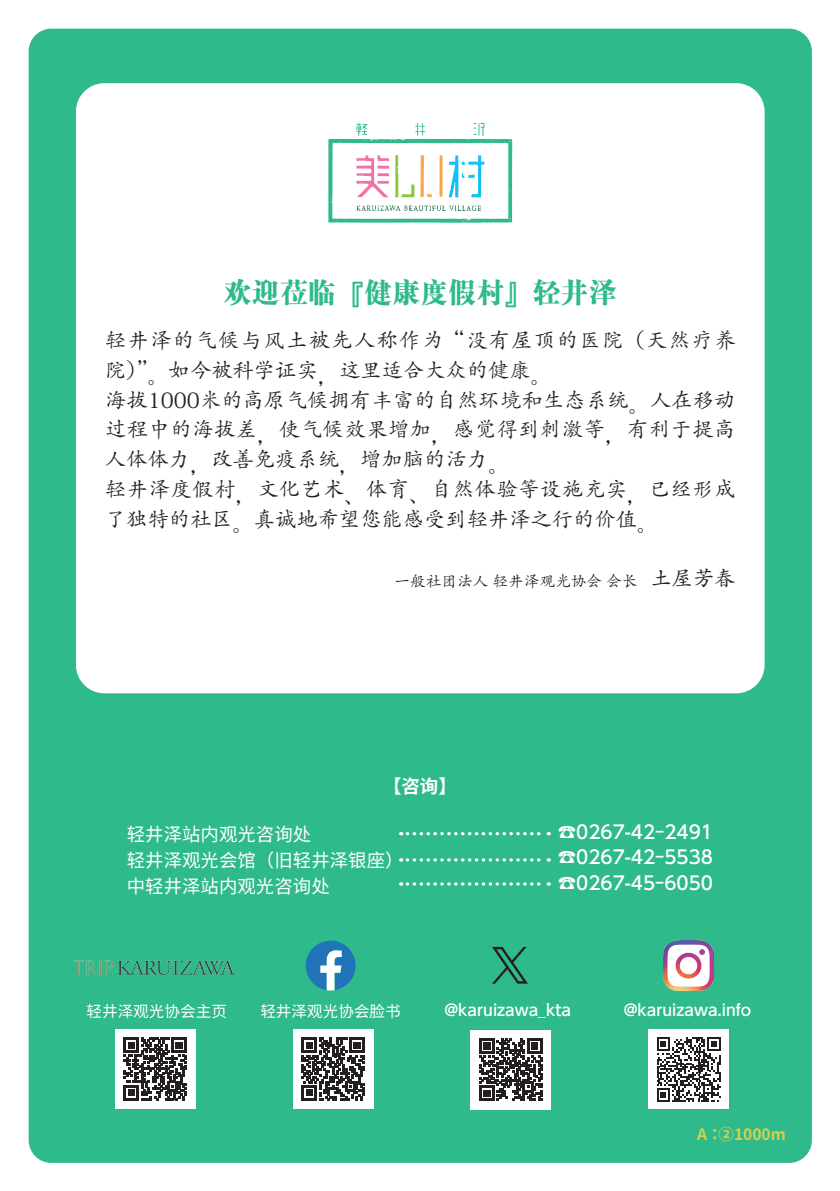
<style>
.page{position:relative;width:840px;height:1191px;background:#fff}
.page>*{position:absolute;margin:0;border:0;box-sizing:border-box;transform-origin:0 0}
.t1{font:700 28.4px "MPHY Cu Song Ti Gbb";letter-spacing:-.01em;color:#2fba8c}
.t2{font:21.2px/29.8px "Adobe Kaiti Std";letter-spacing:.005em;color:#231f20}
.t3{font:500 18.4px/25.6px "UD Shin Go Pr 6 N";color:#fff;text-align:justify}
.t4{font:18.4px/25.6px "Noto Sans CJ Ksc";color:#fff}
.t5{font:700 18.4px "Noto Sans CJ Ksc";color:#fff}
.t6{font:500 15.6px "UD Shin Go Pr 6 N";color:#fff}
.t7{font:15.6px "Adobe Kaiti Std";color:#231f20}
.t8{font:15.6px "Noto Sans CJ Ksc";color:#fff}
.t9{font:700 15.6px "Noto Sans CJ Ksc";color:#d5d04e}
.s1{font-size:21.2px}
</style>
<div class="page">
<div style="left:29px;top:29px;width:782px;height:1133px;background:#2fba8c;border-radius:23px"></div>
<div style="left:115px;top:1029px;width:80px;height:79px;background:#fff"></div>
<svg style="left:124px;top:1037px;width:62px;height:63px"></svg>
<div style="left:293px;top:1029px;width:80px;height:80px;background:#fff"></div>
<svg style="left:301px;top:1037px;width:63px;height:63px"></svg>
<div style="left:76px;top:83px;width:688px;height:610px;background:#fff;border-radius:28px"></div>
<svg style="left:328px;top:123px;width:184px;height:100px"></svg>
<svg style="left:407px;top:832px;width:142px;height:3px"></svg>
<svg style="left:407px;top:858px;width:142px;height:3px"></svg>
<div style="left:648px;top:1029px;width:80px;height:80px;background:#fff"></div>
<svg style="left:657px;top:1037px;width:63px;height:64px"></svg>
<div style="left:470px;top:1029px;width:80px;height:80px;background:#fff"></div>
<svg style="left:479px;top:1038px;width:63px;height:63px"></svg>
<svg style="left:407px;top:882px;width:142px;height:3px"></svg>
<svg style="left:492px;top:947px;width:35px;height:36px"></svg>
<img style="left:73px;top:960px;width:162px;height:16px">
<img style="left:663px;top:940px;width:50px;height:50px">
<svg style="left:305px;top:940px;width:50px;height:50px"></svg>
<h1 class="t1" style="left:223px;top:276px;width:395px">欢迎莅临『健康度假村』轻井泽</h1>
<p class="t2" style="left:105px;top:325px;width:632px">轻井泽的气候与风土被先人称作为“没有屋顶的医院（天然疗养院）”。如今被科学证实，这里适合大众的健康。<br>海拔1000米的高原气候拥有丰富的自然环境和生态系统。人在移动过程中的海拔差，使气候效果增加，感觉得到刺激等，有利于提高人体体力，改善免疫系统，增加脑的活力。<br>轻井泽度假村，文化艺术、体育、自然体验等设施充实，已经形成了独特的社区。真诚地希望您能感受到轻井泽之行的价值。</p>
<p class="t7" style="left:394px;top:571px;width:342px">一般社团法人 轻井泽观光协会 会长 <span class="s1">土屋芳春</span></p>
<p class="t5" style="left:383px;top:776px;width:75px">【咨询】</p>
<p class="t4" style="left:127px;top:822px;width:278px">轻井泽站内观光咨询处<br>轻井泽观光会馆（旧轻井泽银座）中轻井泽站内观光咨询处</p>
<p class="t3" style="left:557px;top:818px;width:157px">☎0267-42-2491 ☎0267-42-5538 ☎0267-45-6050</p>
<p class="t8" style="left:86px;top:1002px;width:142px">轻井泽观光协会主页</p>
<p class="t8" style="left:260px;top:1002px;width:142px">轻井泽观光协会脸书</p>
<p class="t6" style="left:444px;top:997px;width:128px">@karuizawa_kta</p>
<p class="t6" style="left:623px;top:997px;width:129px">@karuizawa.info</p>
<p class="t9" style="left:696px;top:1125px;width:90px">A：②1000m</p>
</div>
